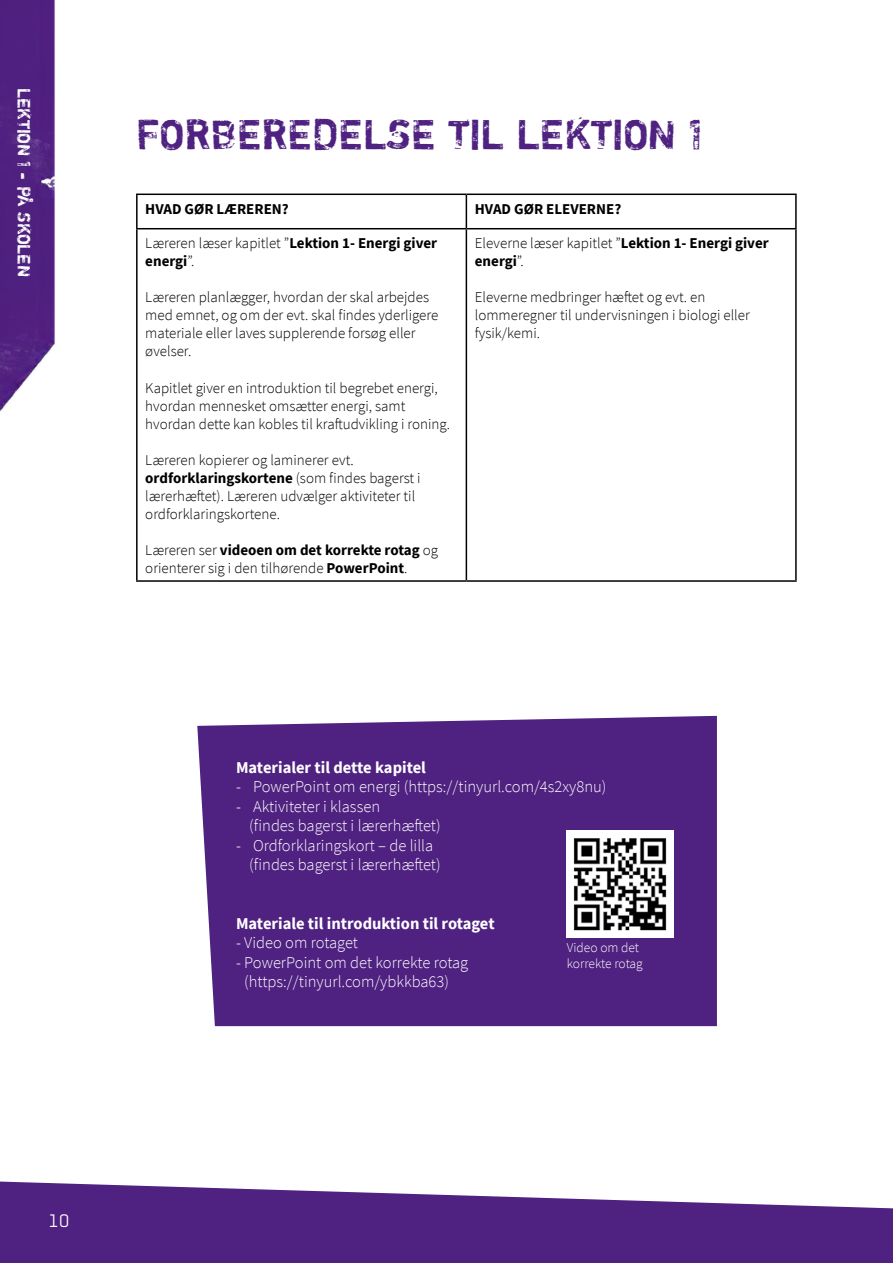
<style>
.page{position:relative;width:893px;height:1263px;background:#fff}
.page>*{position:absolute;margin:0;border:0;box-sizing:border-box;transform-origin:0 0}
.t1{font:42px "Shortcut";color:#4f2180}
.t2{font:21px "Blender";color:#fff}
.t3{font:18px "Shortcut";color:#fff}
.t4{font:300 16.5px/19.5px "Source Sans Pro";color:#fff}
.t5{font:700 16.5px "Source Sans Pro";color:#fff}
.t6{font:300 15px/18px "Source Sans Pro";color:#000}
.t7{font:700 15px/18px "Source Sans Pro";color:#000}
.t8{font:300 13.5px/16.5px "Source Sans Pro";color:#fff}
.s1{font-weight:300}
.s2{font-weight:700}
</style>
<div class="page">
<img style="left:0;top:0;width:182px;height:412px">
<svg style="left:0;top:1181px;width:893px;height:82px;fill:#4f2180"></svg>
<hr style="left:136px;top:195px;width:2px;height:33px;background:#000">
<hr style="left:136px;top:229px;width:2px;height:351px;background:#000">
<hr style="left:136px;top:194px;width:330px;height:1px;background:#000">
<hr style="left:466px;top:194px;width:331px;height:1px;background:#000">
<hr style="left:466px;top:195px;width:1px;height:33px;background:#000">
<hr style="left:795px;top:195px;width:2px;height:33px;background:#000">
<hr style="left:466px;top:229px;width:1px;height:351px;background:#000">
<hr style="left:795px;top:229px;width:2px;height:351px;background:#000">
<hr style="left:136px;top:228px;width:330px;height:1px;background:#000">
<hr style="left:466px;top:228px;width:331px;height:1px;background:#000">
<hr style="left:136px;top:580px;width:330px;height:2px;background:#000">
<hr style="left:466px;top:580px;width:331px;height:2px;background:#000">
<div style="left:197px;top:716px;width:520px;height:310px;background:#4f2180"></div>
<img style="left:567px;top:831px;width:106px;height:106px">
<p class="t3" style="left:35px;top:88px;width:191px;rotate:90deg">LEKTION 1 - PÅ SKOLEN</p>
<h1 class="t1" style="left:136px;top:108px;width:567px">FORBEREDELSE TIL LEKTION 1</h1>
<p class="t7" style="left:145px;top:200px;width:145px">HVAD GØR LÆREREN?</p>
<p class="t7" style="left:475px;top:200px;width:148px">HVAD GØR ELEVERNE?</p>
<p class="t7" style="left:145px;top:234px;width:293px"><span class="s1">Læreren læser kapitlet ”</span>Lektion 1- Energi giver energi<span class="s1">”.</span></p>
<p class="t6" style="left:145px;top:288px;width:295px">Læreren planlægger, hvordan der skal arbejdes med emnet, og om der evt. skal findes yderligere materiale eller laves supplerende forsøg eller øvelser.</p>
<p class="t6" style="left:145px;top:378px;width:306px">Kapitlet giver en introduktion til begrebet energi, hvordan mennesket omsætter energi, samt hvordan dette kan kobles til kraftudvikling i roning.</p>
<p class="t6" style="left:145px;top:450px;width:277px">Læreren kopierer og laminerer evt. <span class="s2">ordforklaringskortene</span> (som findes bagerst i lærerhæftet). Læreren udvælger aktiviteter til ordforklaringskortene.</p>
<p class="t6" style="left:145px;top:540px;width:294px">Læreren ser <span class="s2">videoen om det korrekte rotag</span> og orienterer sig i den tilhørende <span class="s2">PowerPoint</span>.</p>
<p class="t7" style="left:475px;top:234px;width:295px"><span class="s1">Eleverne læser kapitlet ”</span>Lektion 1- Energi giver energi<span class="s1">”.</span></p>
<p class="t6" style="left:475px;top:288px;width:276px">Eleverne medbringer hæftet og evt. en lommeregner til undervisningen i biologi eller fysik/kemi.</p>
<p class="t5" style="left:236px;top:756px;width:191px">Materialer til dette kapitel</p>
<p class="t4" style="left:236px;top:777px;width:372px">- PowerPoint om energi (https://tinyurl.com/4s2xy8nu)</p>
<p class="t4" style="left:249px;top:796px;width:193px;text-indent:-13px">- Aktiviteter i klassen<br>(findes bagerst i lærerhæftet)</p>
<p class="t4" style="left:249px;top:835px;width:193px;text-indent:-13px">- Ordforklaringskort – de lilla (findes bagerst i lærerhæftet)</p>
<p class="t5" style="left:236px;top:912px;width:260px">Materiale til introduktion til rotaget</p>
<p class="t4" style="left:236px;top:933px;width:124px">- Video om rotaget</p>
<p class="t4" style="left:244px;top:952px;width:226px;text-indent:-8px">- PowerPoint om det korrekte rotag (https://tinyurl.com/ybkkba63)</p>
<p class="t8" style="left:567px;top:939px;width:77px">Video om det korrekte rotag</p>
<h2 class="t2" style="left:49px;top:1209px;width:23px">10</h2>
</div>
